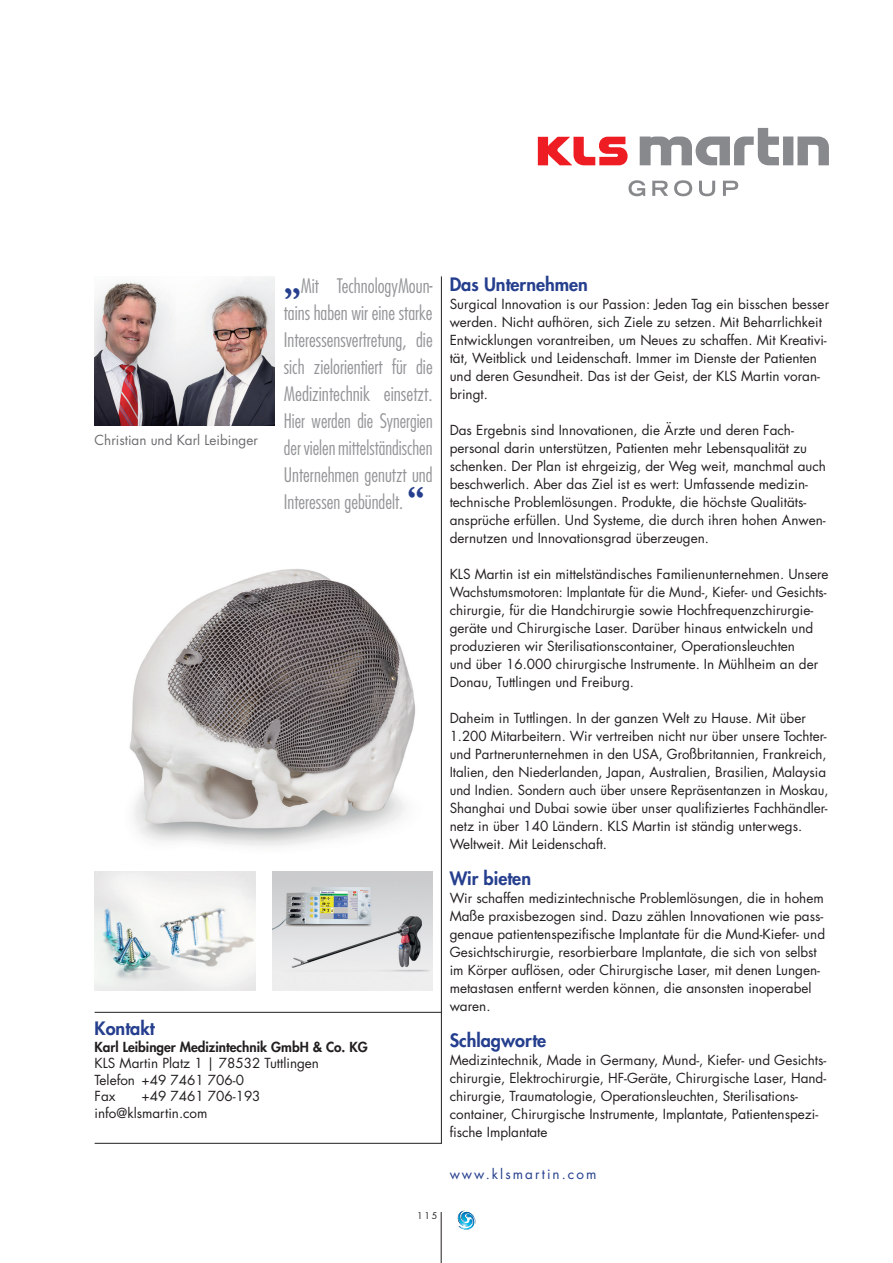
<style>
.page{position:relative;width:893px;height:1263px;background:#fff}
.page>*{position:absolute;margin:0;border:0;box-sizing:border-box;transform-origin:0 0}
.t1{font:300 condensed 19.5px/27px "Futura Std";color:#939598;text-align:justify}
.t2{font:800 18px "Futura Std";color:#253f8e}
.t3{font:13.5px/18px "Futura Std";color:#231f20}
.t4{font:800 13.5px "Futura Std";color:#231f20}
.t5{font:13.5px "Futura Std";color:#6c6d70}
.t6{font:13.5px "Futura Std";letter-spacing:.15em;color:#253f8e}
.t7{font:9px "Futura Std";color:#231f20}
.s1{font-family:"Garamond";font-weight:700;font-stretch:normal;font-size:34.5px;color:#253f8e}
</style>
<div class="page">
<hr style="left:441px;top:1212px;width:1px;height:51px;background:#231f20">
<svg style="left:457px;top:1211px;width:19px;height:19px"></svg>
<svg style="left:628px;top:180px;width:17px;height:16px"></svg>
<svg style="left:652px;top:181px;width:16px;height:15px"></svg>
<svg style="left:674px;top:180px;width:18px;height:16px"></svg>
<svg style="left:699px;top:181px;width:16px;height:15px"></svg>
<svg style="left:723px;top:181px;width:15px;height:15px"></svg>
<svg style="left:538px;top:137px;width:90px;height:28px"></svg>
<svg style="left:640px;top:128px;width:189px;height:37px"></svg>
<hr style="left:441px;top:276px;width:1px;height:868px;background:#231f20">
<hr style="left:95px;top:1012px;width:346px;height:1px;background:#231f20">
<hr style="left:95px;top:1143px;width:346px;height:1px;background:#231f20">
<img style="left:129px;top:569px;width:287px;height:278px">
<img style="left:95px;top:872px;width:160px;height:119px">
<img style="left:272px;top:872px;width:161px;height:119px">
<img style="left:95px;top:276px;width:179px;height:149px">
<p class="t5" style="left:95px;top:431px;width:165px">Christian und Karl Leibinger</p>
<p class="t1" style="left:284px;top:273px;width:150px"><span class="s1">„</span>Mit TechnologyMoun&shy;tains haben wir eine starke Interessensvertretung, die sich zielorientiert für die Medizintechnik einsetzt.<br>Hier werden die Synergien der vielen mittelständischen Unternehmen genutzt und Interessen gebündelt. <span class="s1">“</span></p>
<h2 class="t2" style="left:95px;top:1017px;width:62px">Kontakt</h2>
<p class="t4" style="left:95px;top:1038px;width:275px">Karl Leibinger Medizintechnik GmbH &amp; Co. KG</p>
<p class="t3" style="left:95px;top:1055px;width:226px;line-height:16.5px">KLS Martin Platz 1 | 78532 Tuttlingen<br>Telefon +49 7461 706-0<br>Fax</p>
<p class="t3" style="left:95px;top:1088px;width:168px;line-height:16.5px;text-indent:47px">+49 7461 706-193 info@klsmartin.com</p>
<h2 class="t2" style="left:450px;top:273px;width:140px">Das Unternehmen</h2>
<p class="t3" style="left:450px;top:295px;width:381px">Surgical Innovation is our Passion: Jeden Tag ein bisschen besser werden. Nicht aufhören, sich Ziele zu setzen. Mit Beharrlichkeit Entwicklungen vorantreiben, um Neues zu schaffen. Mit Kreativi&shy;tät, Weitblick und Leidenschaft. Immer im Dienste der Patienten und deren Gesundheit. Das ist der Geist, der KLS Martin voran&shy;bringt.</p>
<p class="t3" style="left:450px;top:421px;width:378px">Das Ergebnis sind Innovationen, die Ärzte und deren Fach&shy;personal darin unterstützen, Patienten mehr Lebensqualität zu schenken. Der Plan ist ehrgeizig, der Weg weit, manchmal auch beschwerlich. Aber das Ziel ist es wert: Umfassende medizin&shy;technische Problemlösungen. Produkte, die höchste Qualitäts&shy;ansprüche erfüllen. Und Systeme, die durch ihren hohen Anwen&shy;dernutzen und Innovationsgrad überzeugen.</p>
<p class="t3" style="left:450px;top:565px;width:380px">KLS Martin ist ein mittelständisches Familienunternehmen. Unsere Wachstumsmotoren: Implantate für die Mund-, Kiefer- und Gesichts&shy;chirurgie, für die Handchirurgie sowie Hochfrequenzchirurgie&shy;geräte und Chirurgische Laser. Darüber hinaus entwickeln und produzieren wir Sterilisationscontainer, Operationsleuchten<br>und über 16.000 chirurgische Instrumente. In Mühlheim an der Donau, Tuttlingen und Freiburg.</p>
<p class="t3" style="left:450px;top:709px;width:380px">Daheim in Tuttlingen. In der ganzen Welt zu Hause. Mit über 1.200 Mitarbeitern. Wir vertreiben nicht nur über unsere Tochter&shy;und Partnerunternehmen in den USA, Großbritannien, Frankreich, Italien, den Niederlanden, Japan, Australien, Brasilien, Malaysia und Indien. Sondern auch über unsere Repräsentanzen in Moskau, Shanghai und Dubai sowie über unser qualifiziertes Fachhändler&shy;netz in über 140 Ländern. KLS Martin ist ständig unterwegs.<br>Weltweit. Mit Leidenschaft.</p>
<h2 class="t2" style="left:450px;top:867px;width:83px">Wir bieten</h2>
<p class="t3" style="left:450px;top:889px;width:377px">Wir schaffen medizintechnische Problemlösungen, die in hohem Maße praxisbezogen sind. Dazu zählen Innovationen wie pass&shy;genaue patientenspezifische Implantate für die Mund-Kiefer- und Gesichtschirurgie, resorbierbare Implantate, die sich von selbst im Körper auflösen, oder Chirurgische Laser, mit denen Lungen&shy;metastasen entfernt werden können, die ansonsten inoperabel waren.</p>
<h2 class="t2" style="left:450px;top:1029px;width:98px">Schlagworte</h2>
<p class="t3" style="left:450px;top:1051px;width:378px">Medizintechnik, Made in Germany, Mund-, Kiefer- und Gesichts&shy;chirurgie, Elektrochirurgie, HF-Geräte, Chirurgische Laser, Hand&shy;chirurgie, Traumatologie, Operationsleuchten, Sterilisations&shy;container, Chirurgische Instrumente, Implantate, Patientenspezi&shy;fische Implantate</p>
<p class="t6" style="left:450px;top:1165px;width:148px">www.klsmartin.com</p>
<p class="t7" style="left:417px;top:1210px;width:22px">115</p>
</div>
